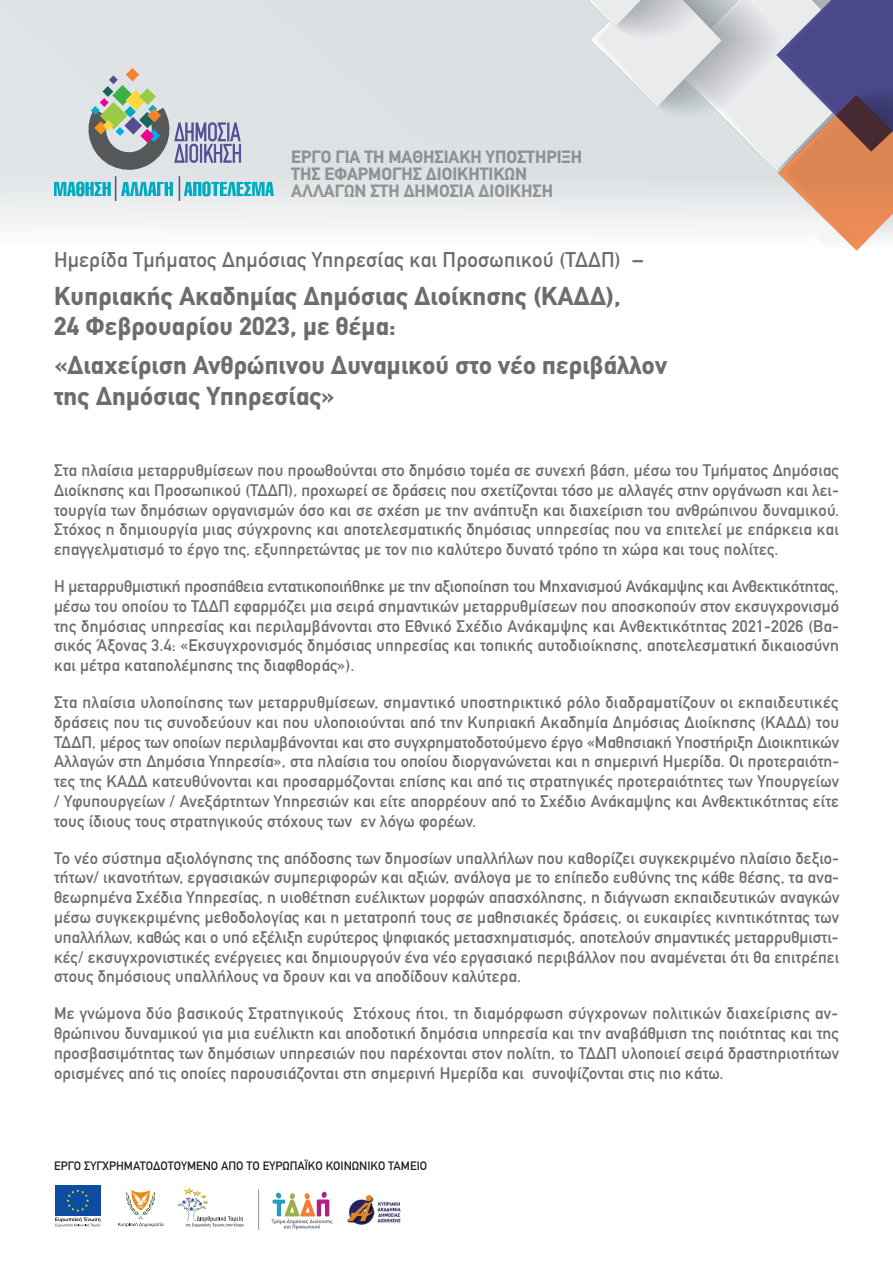
<style>
.page{position:relative;width:893px;height:1263px;background:#fff}
.page>*{position:absolute;margin:0;border:0;box-sizing:border-box;transform-origin:0 0}
.t1{font:700 25.5px/30px "CF Din";letter-spacing:.01em;color:#6c6d70}
.t2{font:21px "CF Din";letter-spacing:.01em;color:#6c6d70}
.t3{font:700 17.55px/17px "CF Din";color:#57585a}
.t4{font:16.5px/19.8px "CF Din";letter-spacing:.01em;color:#6c6d70;text-align:justify}
.t5{font:12px "CF Din";color:#231f20}
</style>
<div class="page">
<svg style="left:0;top:0;width:549px;height:228px"></svg>
<svg style="left:549px;top:0;width:344px;height:251px"></svg>
<svg style="left:54px;top:68px;width:220px;height:133px"></svg>
<svg style="left:178px;top:1188px;width:65px;height:39px"></svg>
<svg style="left:118px;top:1190px;width:45px;height:37px"></svg>
<div style="left:55px;top:1185px;width:45px;height:31px;background:#0d4da1"></div>
<svg style="left:55px;top:1189px;width:45px;height:38px"></svg>
<hr style="left:258px;top:1189px;width:1px;height:41px;background:#231f20">
<img style="left:346px;top:1195px;width:55px;height:30px">
<svg style="left:272px;top:1192px;width:61px;height:37px"></svg>
<p class="t3" style="left:291px;top:149px;width:292px">ΕΡΓΟ ΓΙΑ ΤΗ ΜΑΘΗΣΙΑΚΗ ΥΠΟΣΤΗΡΙΞΗ<br>ΤΗΣ ΕΦΑΡΜΟΓΗΣ ΔΙΟΙΚΗΤΙΚΩΝ<br>ΑΛΛΑΓΩΝ ΣΤΗ ΔΗΜΟΣΙΑ ΔΙΟΙΚΗΣΗ</p>
<p class="t2" style="left:54px;top:248px;width:592px">Ημερίδα Τμήματος Δημόσιας Υπηρεσίας και Προσωπικού (ΤΔΔΠ) –</p>
<h1 class="t1" style="left:54px;top:282px;width:568px">Κυπριακής Ακαδημίας Δημόσιας Διοίκησης (ΚΑΔΔ),<br>24 Φεβρουαρίου 2023, με θέμα:</h1>
<h1 class="t1" style="left:54px;top:349px;width:614px;line-height:31.5px">«Διαχείριση Ανθρώπινου Δυναμικού στο νέο περιβάλλον της Δημόσιας Υπηρεσίας»</h1>
<p class="t4" style="left:54px;top:460px;width:786px">Στα πλαίσια μεταρρυθμίσεων που προωθούνται στο δημόσιο τομέα σε συνεχή βάση, μέσω του Τμήματος Δημόσιας Διοίκησης και Προσωπικού (ΤΔΔΠ), προχωρεί σε δράσεις που σχετίζονται τόσο με αλλαγές στην οργάνωση και λει&shy;τουργία των δημόσιων οργανισμών όσο και σε σχέση με την ανάπτυξη και διαχείριση του ανθρώπινου δυναμικού.<br>Στόχος η δημιουργία μιας σύγχρονης και αποτελεσματικής δημόσιας υπηρεσίας που να επιτελεί με επάρκεια και επαγγελματισμό το έργο της, εξυπηρετώντας με τον πιο καλύτερο δυνατό τρόπο τη χώρα και τους πολίτες.</p>
<p class="t4" style="left:54px;top:576px;width:787px">Η μεταρρυθμιστική προσπάθεια εντατικοποιήθηκε με την αξιοποίηση του Μηχανισμού Ανάκαμψης και Ανθεκτικότητας, μέσω του οποίου το ΤΔΔΠ εφαρμόζει μια σειρά σημαντικών μεταρρυθμίσεων που αποσκοπούν στον εκσυγχρονισμό της δημόσιας υπηρεσίας και περιλαμβάνονται στο Εθνικό Σχέδιο Ανάκαμψης και Ανθεκτικότητας 2021-2026 (Βα&shy;σικός Άξονας 3.4: «Εκσυγχρονισμός δημόσιας υπηρεσίας και τοπικής αυτοδιοίκησης, αποτελεσματική δικαιοσύνη και μέτρα καταπολέμησης της διαφθοράς»).</p>
<p class="t4" style="left:54px;top:692px;width:787px">Στα πλαίσια υλοποίησης των μεταρρυθμίσεων, σημαντικό υποστηρικτικό ρόλο διαδραματίζουν οι εκπαιδευτικές δράσεις που τις συνοδεύουν και που υλοποιούνται από την Κυπριακή Ακαδημία Δημόσιας Διοίκησης (ΚΑΔΔ) του ΤΔΔΠ, μέρος των οποίων περιλαμβάνονται και στο συγχρηματοδοτούμενο έργο «Μαθησιακή Υποστήριξη Διοικητικών Αλλαγών στη Δημόσια Υπηρεσία», στα πλαίσια του οποίου διοργανώνεται και η σημερινή Ημερίδα. Οι προτεραιότη&shy;τες της ΚΑΔΔ κατευθύνονται και προσαρμόζονται επίσης και από τις στρατηγικές προτεραιότητες των Υπουργείων / Υφυπουργείων / Ανεξάρτητων Υπηρεσιών και είτε απορρέουν από το Σχέδιο Ανάκαμψης και Ανθεκτικότητας είτε τους ίδιους τους στρατηγικούς στόχους των εν λόγω φορέων.</p>
<p class="t4" style="left:54px;top:848px;width:787px">Το νέο σύστημα αξιολόγησης της απόδοσης των δημοσίων υπαλλήλων που καθορίζει συγκεκριμένο πλαίσιο δεξιο&shy;τήτων/ ικανοτήτων, εργασιακών συμπεριφορών και αξιών, ανάλογα με το επίπεδο ευθύνης της κάθε θέσης, τα ανα&shy;θεωρημένα Σχέδια Υπηρεσίας, η υιοθέτηση ευέλικτων μορφών απασχόλησης, η διάγνωση εκπαιδευτικών αναγκών μέσω συγκεκριμένης μεθοδολογίας και η μετατροπή τους σε μαθησιακές δράσεις, οι ευκαιρίες κινητικότητας των υπαλλήλων, καθώς και ο υπό εξέλιξη ευρύτερος ψηφιακός μετασχηματισμός, αποτελούν σημαντικές μεταρρυθμιστι&shy;κές/ εκσυγχρονιστικές ενέργειες και δημιουργούν ένα νέο εργασιακό περιβάλλον που αναμένεται ότι θα επιτρέπει στους δημόσιους υπαλλήλους να δρουν και να αποδίδουν καλύτερα.</p>
<p class="t4" style="left:54px;top:1004px;width:786px">Με γνώμονα δύο βασικούς Στρατηγικούς Στόχους ήτοι, τη διαμόρφωση σύγχρονων πολιτικών διαχείρισης αν&shy;θρώπινου δυναμικού για μια ευέλικτη και αποδοτική δημόσια υπηρεσία και την αναβάθμιση της ποιότητας και της προσβασιμότητας των δημόσιων υπηρεσιών που παρέχονται στον πολίτη, το ΤΔΔΠ υλοποιεί σειρά δραστηριοτήτων ορισμένες από τις οποίες παρουσιάζονται στη σημερινή Ημερίδα και συνοψίζονται στις πιο κάτω.</p>
<p class="t5" style="left:54px;top:1159px;width:375px">ΕΡΓΟ ΣΥΓΧΡΗΜΑΤΟΔΟΤΟΥΜΕΝΟ ΑΠΟ ΤΟ ΕΥΡΩΠΑΪΚΟ ΚΟΙΝΩΝΙΚΌ ΤΑΜΕΊΟ</p>
</div>
